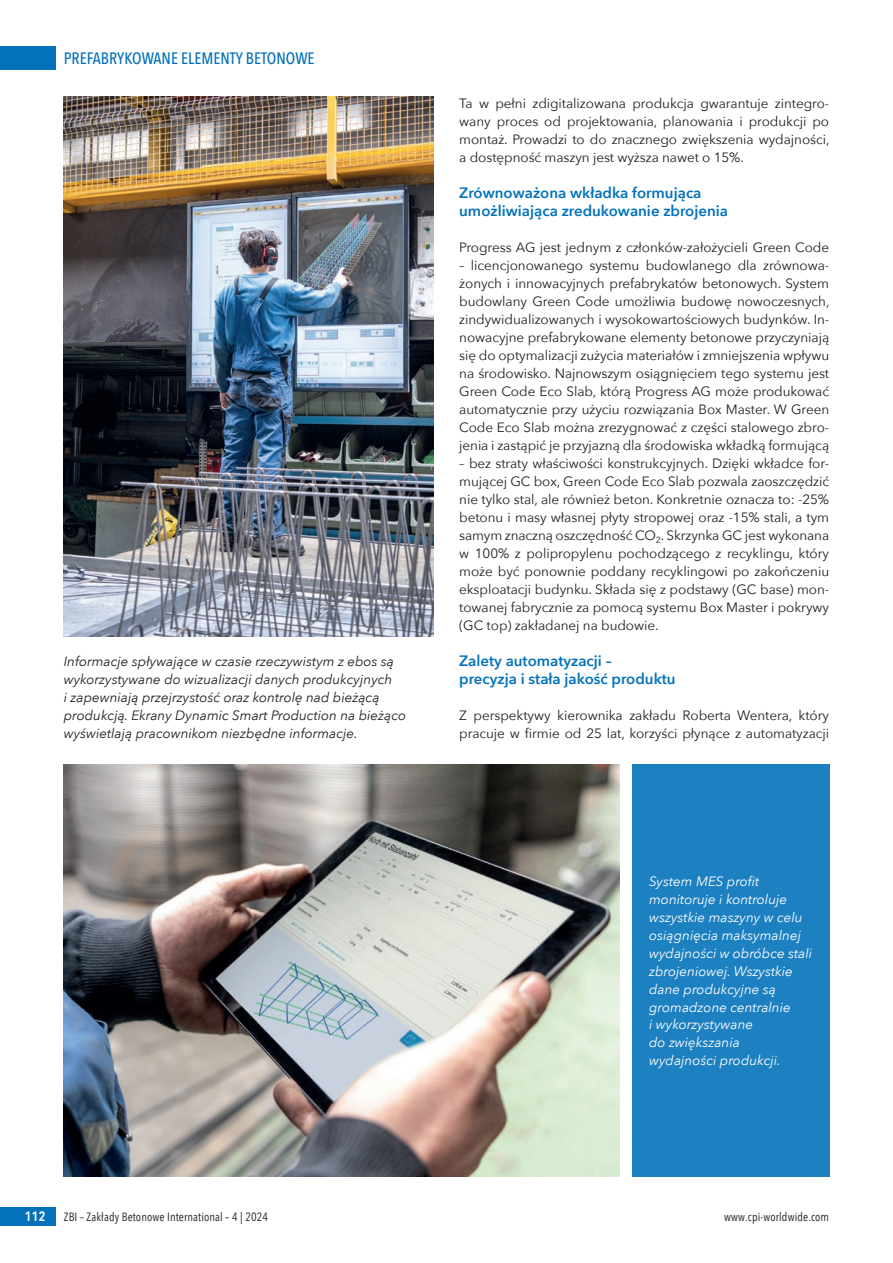
<style>
.page{position:relative;width:893px;height:1263px;background:#fff}
.page>*{position:absolute;margin:0;border:0;box-sizing:border-box;transform-origin:0 0}
.t1{font:16.5px "Avenir Next Cond Md";color:#0372bb}
.t2{font:15px/18px "Avenir Next Dm Bd";color:#0372bb}
.t3{font:13.5px/18px "Avenir Next";letter-spacing:-.005em;color:#231f20;text-align:justify}
.t4{font:italic 13.5px/18px "Avenir Next";color:#231f20}
.t5{font:italic 13.5px/18px "Avenir Next";color:#fff}
.t6{font:13.5px "Avenir Next Cond Dm Bd";color:#fff}
.t7{font:12px "Avenir Next Cond";letter-spacing:.01em;color:#231f20}
</style>
<div class="page">
<div style="left:0;top:47px;width:55px;height:23px;background:#0372bb"></div>
<div style="left:0;top:1208px;width:55px;height:18px;background:#0372bb"></div>
<img style="left:64px;top:97px;width:370px;height:539px">
<img style="left:64px;top:765px;width:555px;height:412px">
<div style="left:632px;top:765px;width:197px;height:412px;background:#1c80c1"></div>
<p class="t1" style="left:64px;top:49px;width:252px">PREFABRYKOWANE ELEMENTY BETONOWE</p>
<p class="t4" style="left:64px;top:652px;width:344px">Informacje spływające w czasie rzeczywistym z ebos są wykorzystywane do wizualizacji danych produkcyjnych<br>i zapewniają przejrzystość oraz kontrolę nad bieżącą produkcją. Ekrany Dynamic Smart Production na bieżąco wyświetlają pracownikom niezbędne informacje.</p>
<p class="t3" style="left:459px;top:94px;width:372px">Ta w pełni zdigitalizowana produkcja gwarantuje zintegro&shy;wany proces od projektowania, planowania i produkcji po montaż. Prowadzi to do znacznego zwiększenia wydajności, a dostępność maszyn jest wyższa nawet o 15%.</p>
<p class="t2" style="left:459px;top:183px;width:270px">Zrównoważona wkładka formująca umożliwiająca zredukowanie zbrojenia</p>
<p class="t3" style="left:459px;top:238px;width:371px">Progress AG jest jednym z członków-założycieli Green Code</p>
<p class="t3" style="left:459px;top:256px;width:372px">– licencjonowanego systemu budowlanego dla zrównowa&shy;żonych i innowacyjnych prefabrykatów betonowych. System budowlany Green Code umożliwia budowę nowoczesnych, zindywidualizowanych i wysokowartościowych budynków. In&shy;nowacyjne prefabrykowane elementy betonowe przyczyniają się do optymalizacji zużycia materiałów i zmniejszenia wpływu na środowisko. Najnowszym osiągnięciem tego systemu jest Green Code Eco Slab, którą Progress AG może produkować automatycznie przy użyciu rozwiązania Box Master. W Green Code Eco Slab można zrezygnować z części stalowego zbro&shy;jenia i zastąpić je przyjazną dla środowiska wkładką formującą</p>
<p class="t3" style="left:459px;top:454px;width:371px">– bez straty właściwości konstrukcyjnych. Dzięki wkładce for&shy;mującej GC box, Green Code Eco Slab pozwala zaoszczędzić nie tylko stal, ale również beton. Konkretnie oznacza to: -25% betonu i masy własnej płyty stropowej oraz -15% stali, a tym samym znaczną oszczędność CO<sub>2</sub>. Skrzynka GC jest wykonana w 100% z polipropylenu pochodzącego z recyklingu, który może być ponownie poddany recyklingowi po zakończeniu eksploatacji budynku. Składa się z podstawy (GC base) mon&shy;towanej fabrycznie za pomocą systemu Box Master i pokrywy (GC top) zakładanej na budowie.</p>
<p class="t2" style="left:459px;top:651px;width:218px">Zalety automatyzacji –<br>precyzja i stała jakość produktu</p>
<p class="t3" style="left:459px;top:706px;width:371px">Z perspektywy kierownika zakładu Roberta Wentera, który pracuje w firmie od 25 lat, korzyści płynące z automatyzacji</p>
<p class="t5" style="left:649px;top:871px;width:164px">System MES profit monitoruje i kontroluje wszystkie maszyny w celu osiągnięcia maksymalnej wydajności w obróbce stali zbrojeniowej. Wszystkie dane produkcyjne są gromadzone centralnie<br>i wykorzystywane<br>do zwiększania<br>wydajności produkcji.</p>
<p class="t6" style="left:25px;top:1205px;width:22px">112</p>
<p class="t7" style="left:64px;top:1207px;width:206px">ZBI – Zakłady Betonowe International – 4 | 2024</p>
<p class="t7" style="left:724px;top:1207px;width:107px">www.cpi-worldwide.com</p>
</div>
